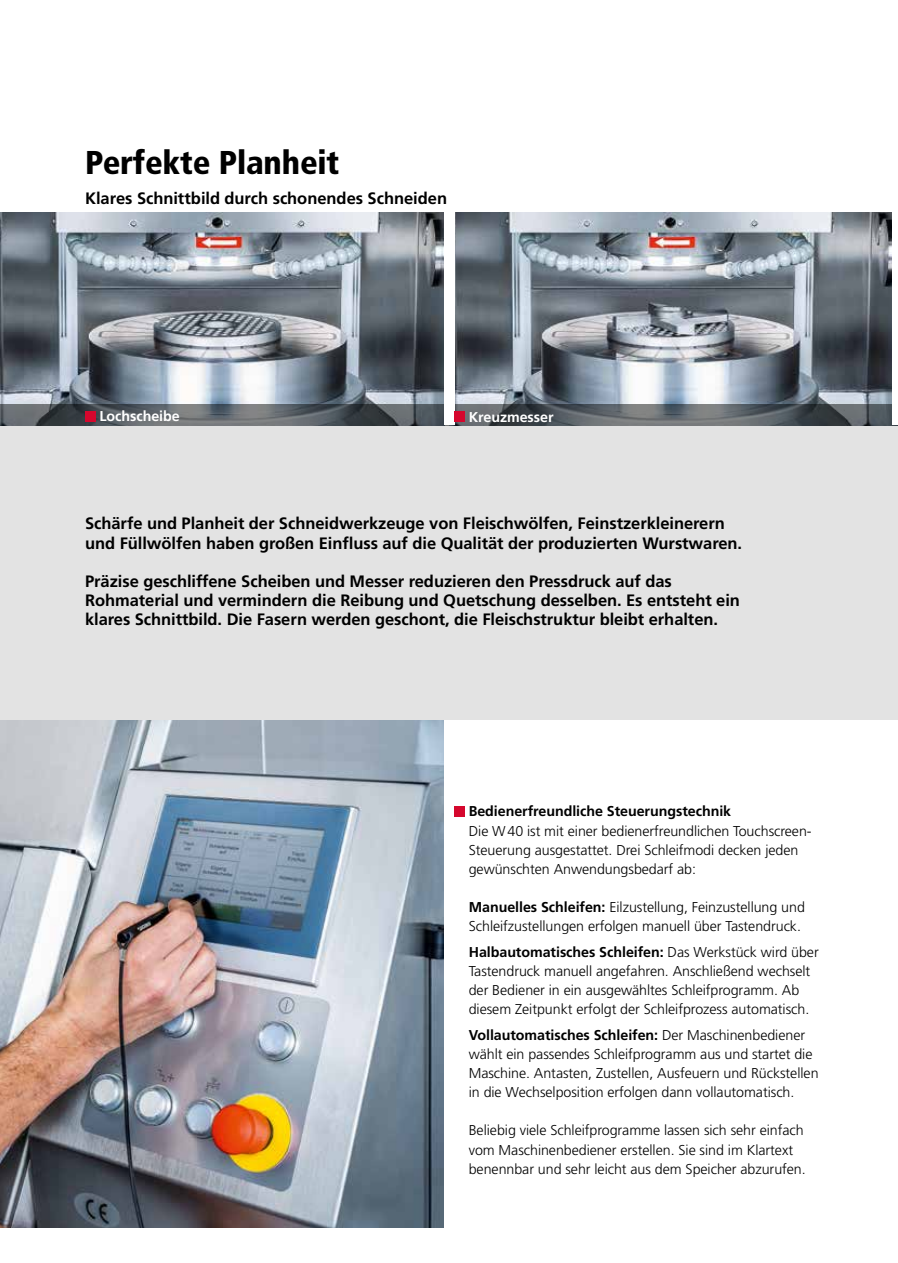
<style>
.page{position:relative;width:898px;height:1263px;background:#fff}
.page>*{position:absolute;margin:0;border:0;box-sizing:border-box;transform-origin:0 0}
.t1{font:900 condensed 33px "Frutiger LT";letter-spacing:-.005em;color:#000}
.t2{font:700 16.5px/19.2px "Frutiger LT";letter-spacing:-.005em;color:#000}
.t3{font:300 14.25px/19.2px "Frutiger LT";letter-spacing:-.005em;color:#000}
.t4{font:700 14.25px "Frutiger LT";letter-spacing:-.005em;color:#000}
.t5{font:700 14.25px "Frutiger LT";letter-spacing:-.005em;color:#fff}
.s1{font-weight:700}
</style>
<div class="page">
<div style="left:0;top:213px;width:897px;height:507px;background:#e3e3e3"></div>
<img style="left:454px;top:213px;width:438px;height:191px">
<img style="left:0;top:720px;width:443px;height:508px">
<img style="left:0;top:213px;width:443px;height:191px">
<svg style="left:0;top:404px;width:892px;height:21px;background:#585e63"></svg>
<div style="left:443px;top:213px;width:11px;height:212px;background:#fff"></div>
<div style="left:892px;top:213px;width:5px;height:212px;background:#fff"></div>
<div style="left:85px;top:411px;width:11px;height:11px;background:#d5072d"></div>
<div style="left:454px;top:411px;width:11px;height:11px;background:#d5072d"></div>
<div style="left:454px;top:806px;width:11px;height:10px;background:#d5072d"></div>
<h1 class="t1" style="left:85px;top:143px;width:256px">Perfekte Planheit</h1>
<p class="t2" style="left:85px;top:189px;width:363px">Klares Schnittbild durch schonendes Schneiden</p>
<p class="t5" style="left:99px;top:408px;width:82px">Lochscheibe</p>
<p class="t5" style="left:468px;top:409px;width:86px">Kreuzmesser</p>
<p class="t2" style="left:85px;top:514px;width:658px">Schärfe und Planheit der Schneidwerkzeuge von Fleischwölfen, Feinstzerkleinerern und Füllwölfen haben großen Einfluss auf die Qualität der produzierten Wurstwaren.</p>
<p class="t2" style="left:85px;top:572px;width:656px">Präzise geschliffene Scheiben und Messer reduzieren den Pressdruck auf das<br>Rohmaterial und vermindern die Reibung und Quetschung desselben. Es entsteht ein klares Schnittbild. Die Fasern werden geschont, die Fleischstruktur bleibt erhalten.</p>
<p class="t4" style="left:468px;top:803px;width:264px">Bedienerfreundliche Steuerungstechnik</p>
<p class="t3" style="left:468px;top:821px;width:344px">Die W40 ist mit einer bedienerfreundlichen Touchscreen-<br>Steuerung ausgestattet. Drei Schleifmodi decken jeden gewünschten Anwendungsbedarf ab:</p>
<p class="t3" style="left:468px;top:898px;width:337px"><span class="s1">Manuelles Schleifen:</span> Eilzustellung, Feinzustellung und<br>Schleifzustellungen erfolgen manuell über Tastendruck.</p>
<p class="t3" style="left:468px;top:942px;width:351px"><span class="s1">Halbautomatisches Schleifen:</span> Das Werkstück wird über Tastendruck manuell angefahren. Anschließend wechselt der Bediener in ein ausgewähltes Schleifprogramm. Ab diesem Zeitpunkt erfolgt der Schleifprozess automatisch.</p>
<p class="t3" style="left:468px;top:1025px;width:351px"><span class="s1">Vollautomatisches Schleifen:</span> Der Maschinenbediener wählt ein passendes Schleifprogramm aus und startet die Maschine. Antasten, Zustellen, Ausfeuern und Rückstellen in die Wechselposition erfolgen dann vollautomatisch.</p>
<p class="t3" style="left:468px;top:1121px;width:338px">Beliebig viele Schleifprogramme lassen sich sehr einfach vom Maschinenbediener erstellen. Sie sind im Klartext benennbar und sehr leicht aus dem Speicher abzurufen.</p>
</div>
